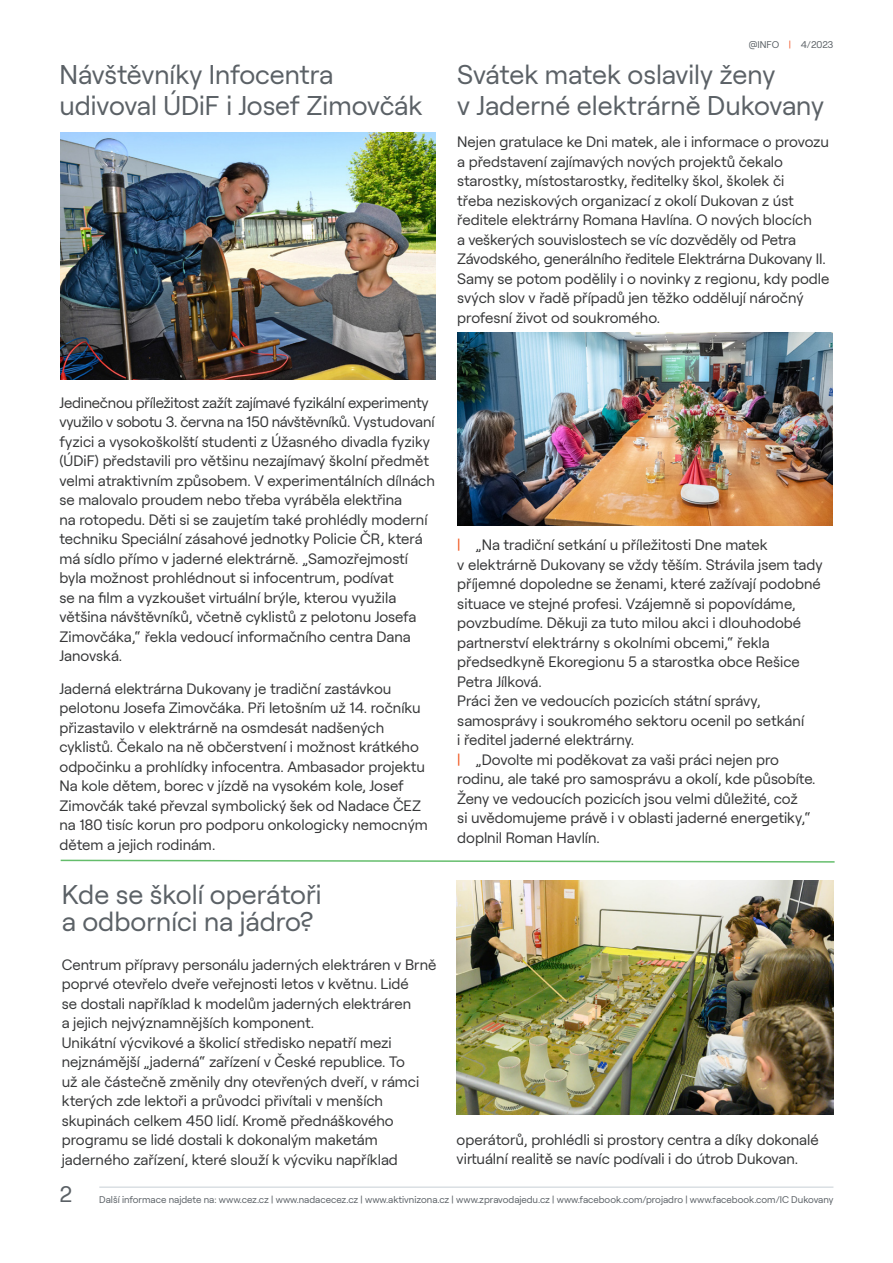
<style>
.page{position:relative;width:893px;height:1263px;background:#fff}
.page>*{position:absolute;margin:0;border:0;box-sizing:border-box;transform-origin:0 0}
.nadpis_clanku{font:27px/31.5px "Roobert CEZ";color:#5b6166}
.t1{font:22.5px "Roobert CEZ";color:#5b6166}
.nadpis_clanku-2{font:15px/19.5px "Roobert CEZ";color:#363738}
.t2{font:9.75px "Roobert CEZ";color:#5b6166}
.s1{color:#f15d31}
.s2{color:#f15921}
</style>
<div class="page">
<hr style="left:99px;top:1186px;width:734px;height:2px;background:#dadfe3">
<img style="left:456px;top:880px;width:377px;height:234px">
<svg style="left:60px;top:859px;width:775px;height:4px"></svg>
<img style="left:60px;top:133px;width:375px;height:246px">
<img style="left:457px;top:333px;width:375px;height:192px">
<p class="nadpis_clanku" style="left:60px;top:56px;width:365px">Návštěvníky Infocentra udivoval ÚDiF i Josef Zimovčák</p>
<p class="t2" style="left:749px;top:38px;width:86px">@INFO <span class="s1">|</span> 4/2023</p>
<p class="nadpis_clanku" style="left:457px;top:56px;width:368px">Svátek matek oslavily ženy<br>v Jaderné elektrárně Dukovany</p>
<p class="nadpis_clanku-2" style="left:457px;top:131px;width:374px">Nejen gratulace ke Dni matek, ale i informace o provozu a představení zajímavých nových projektů čekalo starostky, místostarostky, ředitelky škol, školek či<br>třeba neziskových organizací z okolí Dukovan z úst ředitele elektrárny Romana Havlína. O nových blocích<br>a veškerých souvislostech se víc dozvěděly od Petra Závodského, generálního ředitele Elektrárna Dukovany II.<br>Samy se potom podělily i o novinky z regionu, kdy podle svých slov v řadě případů jen těžko oddělují náročný profesní život od soukromého.</p>
<p class="nadpis_clanku-2" style="left:60px;top:392px;width:377px">Jedinečnou příležitost zažít zajímavé fyzikální experimenty využilo v sobotu 3. června na 150 návštěvníků. Vystudovaní fyzici a vysokoškolští studenti z Úžasného divadla fyziky (ÚDiF) představili pro většinu nezajímavý školní předmět velmi atraktivním způsobem. V experimentálních dílnách se malovalo proudem nebo třeba vyráběla elektřina<br>na rotopedu. Děti si se zaujetím také prohlédly moderní techniku Speciální zásahové jednotky Policie ČR, která má sídlo přímo v jaderné elektrárně. „Samozřejmostí byla možnost prohlédnout si infocentrum, podívat<br>se na film a vyzkoušet virtuální brýle, kterou využila většina návštěvníků, včetně cyklistů z pelotonu Josefa Zimovčáka,“ řekla vedoucí informačního centra Dana Janovská.</p>
<p class="nadpis_clanku-2" style="left:60px;top:677px;width:370px">Jaderná elektrárna Dukovany je tradiční zastávkou pelotonu Josefa Zimovčáka. Při letošním už 14. ročníku přizastavilo v elektrárně na osmdesát nadšených cyklistů. Čekalo na ně občerstvení i možnost krátkého odpočinku a prohlídky infocentra. Ambasador projektu Na kole dětem, borec v jízdě na vysokém kole, Josef Zimovčák také převzal symbolický šek od Nadace ČEZ na 180 tisíc korun pro podporu onkologicky nemocným dětem a jejich rodinám.</p>
<p class="nadpis_clanku" style="left:62px;top:878px;width:261px;line-height:27px">Kde se školí operátoři a odborníci na jádro?</p>
<p class="nadpis_clanku-2" style="left:62px;top:953px;width:376px">Centrum přípravy personálu jaderných elektráren v Brně poprvé otevřelo dveře veřejnosti letos v květnu. Lidé<br>se dostali například k modelům jaderných elektráren<br>a jejich nejvýznamnějších komponent.</p>
<p class="nadpis_clanku-2" style="left:62px;top:1031px;width:359px">Unikátní výcvikové a školicí středisko nepatří mezi nejznámější „jaderná“ zařízení v České republice. To už ale částečně změnily dny otevřených dveří, v rámci kterých zde lektoři a průvodci přivítali v menších skupinách celkem 450 lidí. Kromě přednáškového programu se lidé dostali k dokonalým maketám jaderného zařízení, které slouží k výcviku například</p>
<p class="nadpis_clanku-2" style="left:457px;top:534px;width:367px"><span class="s2">|</span> „Na tradiční setkání u příležitosti Dne matek<br>v elektrárně Dukovany se vždy těším. Strávila jsem tady příjemné dopoledne se ženami, které zažívají podobné situace ve stejné profesi. Vzájemně si popovídáme, povzbudíme. Děkuji za tuto milou akci i dlouhodobé partnerství elektrárny s okolními obcemi,“ řekla předsedkyně Ekoregionu 5 a starostka obce Rešice Petra Jílková.<br>Práci žen ve vedoucích pozicích státní správy, samosprávy i soukromého sektoru ocenil po setkání<br>i ředitel jaderné elektrárny.<br><span class="s2">|</span> „Dovolte mi poděkovat za vaši práci nejen pro rodinu, ale také pro samosprávu a okolí, kde působíte.<br>Ženy ve vedoucích pozicích jsou velmi důležité, což<br>si uvědomujeme právě i v oblasti jaderné energetiky,“ doplnil Roman Havlín.</p>
<p class="nadpis_clanku-2" style="left:457px;top:1128px;width:364px">operátorů, prohlédli si prostory centra a díky dokonalé virtuální realitě se navíc podívali i do útrob Dukovan.</p>
<h2 class="t1" style="left:60px;top:1177px;width:14px">2</h2>
<p class="t2" style="left:99px;top:1192px;width:736px">Další informace najdete na: www.cez.cz | www.nadacecez.cz | www.aktivnizona.cz | www.zpravodajedu.cz | www.facebook.com/projadro | www.facebook.com/IC Dukovany</p>
</div>
